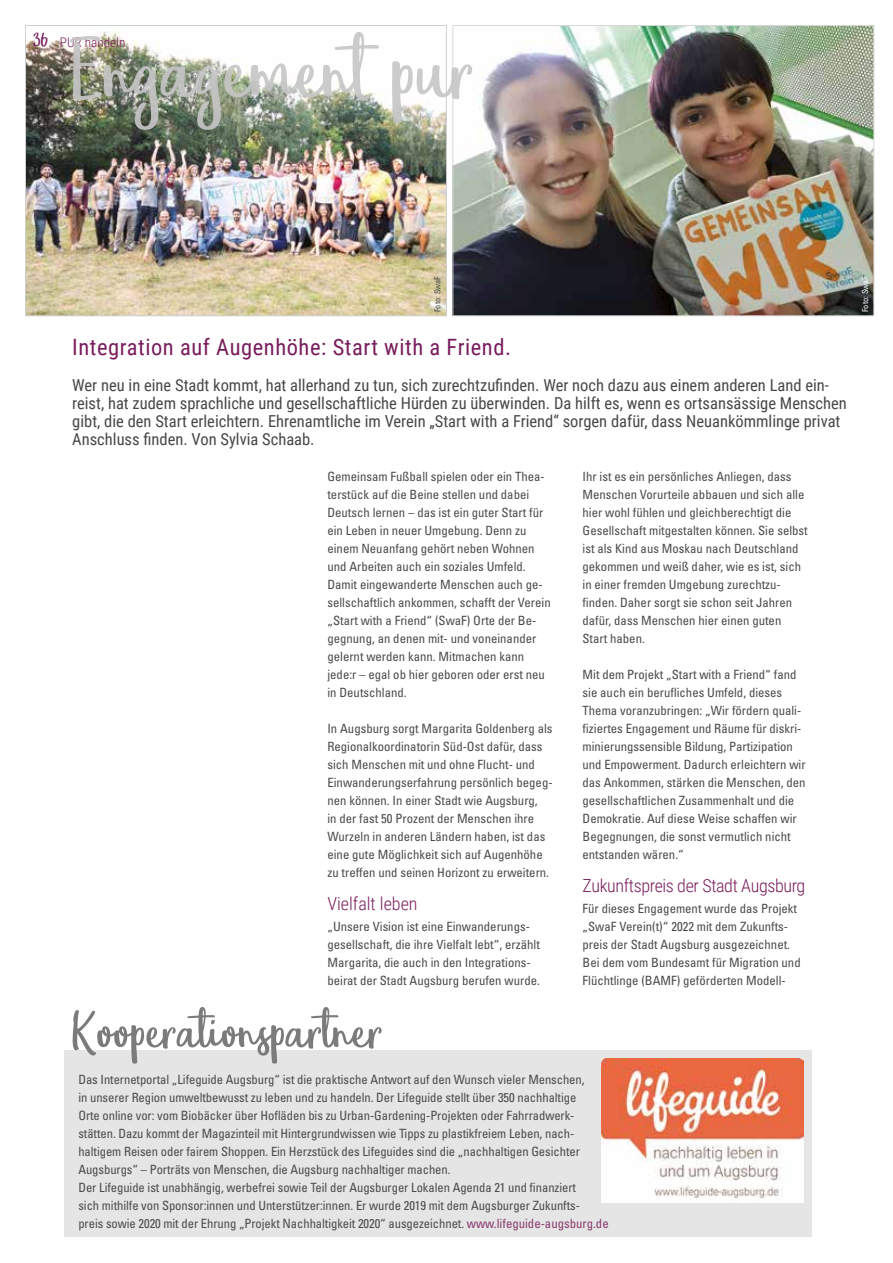
<style>
.page{position:relative;width:893px;height:1263px;background:#fff}
.page>*{position:absolute;margin:0;border:0;box-sizing:border-box;transform-origin:0 0}
.t1{font:96.75px "Eufoniem One";color:#c6c6c6}
.t2{font:60px "Eufoniem One";color:#7c7b7b}
.t3{font:22.5px "Roboto Condensed";letter-spacing:.025em;color:#781c5c}
.t4{font:21px "Eufoniem One";color:#781c5c}
.t5{font:300 18px "Roboto Condensed";letter-spacing:-.02em;color:#781c5c}
.t6{font:300 18px "Roboto Condensed";color:#781c5c}
.t7{font:16.5px/18px "Roboto Condensed";color:#474746}
.t8{font:300 13.2px "Roboto Condensed";color:#781c5c}
.t9{font:condensed 12.75px/18px "Univers LT Std";color:#4a4a49}
.t10{font:condensed 8.25px "Univers LT Std";color:#4d4d4c}
.t11{font:condensed 8.25px "Univers LT Std";color:#fff}
.s1{color:#88396d}
</style>
<div class="page">
<img style="left:455px;top:27px;width:417px;height:287px">
<div style="left:453px;top:25px;width:421px;height:291px;border:1px solid #d8d8d7"></div>
<img style="left:27px;top:31px;width:417px;height:283px">
<div style="left:25px;top:25px;width:421px;height:291px;border:1px solid #d0d0d0"></div>
<div style="left:64px;top:1050px;width:748px;height:186px;background:#e5e5e5"></div>
<img style="left:601px;top:1059px;width:203px;height:144px">
<h3 class="t4" style="left:33px;top:29px;width:16px">36</h3>
<h1 class="t1" style="left:68px;top:19px;width:407px">Engagement pur</h1>
<p class="t8" style="left:60px;top:33px;width:67px">PUR handeln</p>
<p class="t10" style="left:432px;top:312px;width:38px;rotate:-90deg">Foto: SwaF</p>
<p class="t11" style="left:860px;top:312px;width:38px;rotate:-90deg">Foto: SwaF</p>
<h3 class="t3" style="left:72px;top:331px;width:440px">Integration auf Augenhöhe: Start with a Friend.</h3>
<p class="t7" style="left:72px;top:376px;width:776px">Wer neu in eine Stadt kommt, hat allerhand zu tun, sich zurechtzufinden. Wer noch dazu aus einem anderen Land ein&shy;reist, hat zudem sprachliche und gesellschaftliche Hürden zu überwinden. Da hilft es, wenn es ortsansässige Menschen gibt, die den Start erleichtern. Ehrenamtliche im Verein „Start with a Friend“ sorgen dafür, dass Neuankömmlinge privat Anschluss finden. Von Sylvia Schaab.</p>
<p class="t9" style="left:327px;top:467px;width:225px">Gemeinsam Fußball spielen oder ein Thea&shy;terstück auf die Beine stellen und dabei Deutsch lernen – das ist ein guter Start für ein Leben in neuer Umgebung. Denn zu einem Neuanfang gehört neben Wohnen und Arbeiten auch ein soziales Umfeld.<br>Damit eingewanderte Menschen auch ge&shy;sellschaftlich ankommen, schafft der Verein „Start with a Friend“ (SwaF) Orte der Be&shy;gegnung, an denen mit- und voneinander gelernt werden kann. Mitmachen kann jede:r – egal ob hier geboren oder erst neu in Deutschland.</p>
<p class="t9" style="left:327px;top:719px;width:227px">In Augsburg sorgt Margarita Goldenberg als Regionalkoordinatorin Süd-Ost dafür, dass sich Menschen mit und ohne Flucht- und Einwanderungserfahrung persönlich begeg&shy;nen können. In einer Stadt wie Augsburg,<br>in der fast 50 Prozent der Menschen ihre Wurzeln in anderen Ländern haben, ist das eine gute Möglichkeit sich auf Augenhöhe zu treffen und seinen Horizont zu erweitern.</p>
<h3 class="t6" style="left:327px;top:891px;width:92px">Vielfalt leben</h3>
<p class="t9" style="left:327px;top:917px;width:214px">„Unsere Vision ist eine Einwanderungs&shy;gesellschaft, die ihre Vielfalt lebt“, erzählt Margarita, die auch in den Integrations&shy;beirat der Stadt Augsburg berufen wurde.</p>
<p class="t9" style="left:583px;top:467px;width:227px">Ihr ist es ein persönliches Anliegen, dass Menschen Vorurteile abbauen und sich alle hier wohl fühlen und gleichberechtigt die Gesellschaft mitgestalten können. Sie selbst ist als Kind aus Moskau nach Deutschland gekommen und weiß daher, wie es ist, sich in einer fremden Umgebung zurechtzu&shy;finden. Daher sorgt sie schon seit Jahren dafür, dass Menschen hier einen guten Start haben.</p>
<p class="t9" style="left:583px;top:665px;width:225px">Mit dem Projekt „Start with a Friend“ fand sie auch ein berufliches Umfeld, dieses Thema voranzubringen: „Wir fördern quali&shy;fiziertes Engagement und Räume für diskri&shy;minierungssensible Bildung, Partizipation und Empowerment. Dadurch erleichtern wir das Ankommen, stärken die Menschen, den gesellschaftlichen Zusammenhalt und die Demokratie. Auf diese Weise schaffen wir Begegnungen, die sonst vermutlich nicht entstanden wären.“</p>
<h3 class="t5" style="left:583px;top:873px;width:224px">Zukunftspreis der Stadt Augsburg</h3>
<p class="t9" style="left:583px;top:899px;width:220px">Für dieses Engagement wurde das Projekt „SwaF Verein(t)“ 2022 mit dem Zukunfts&shy;preis der Stadt Augsburg ausgezeichnet.<br>Bei dem vom Bundesamt für Migration und Flüchtlinge (BAMF) geförderten Modell-</p>
<h2 class="t2" style="left:72px;top:999px;width:312px">Kooperationspartner</h2>
<p class="t9" style="left:78px;top:1070px;width:532px">Das Internetportal „Lifeguide Augsburg“ ist die praktische Antwort auf den Wunsch vieler Menschen,<br>in unserer Region umweltbewusst zu leben und zu handeln. Der Lifeguide stellt über 350 nachhaltige<br>Orte online vor: vom Biobäcker über Hofläden bis zu Urban-Gardening-Projekten oder Fahrradwerk&shy;stätten. Dazu kommt der Magazinteil mit Hintergrundwissen wie Tipps zu plastikfreiem Leben, nach&shy;haltigem Reisen oder fairem Shoppen. Ein Herzstück des Lifeguides sind die „nachhaltigen Gesichter Augsburgs“ – Porträts von Menschen, die Augsburg nachhaltiger machen.<br>Der Lifeguide ist unabhängig, werbefrei sowie Teil der Augsburger Lokalen Agenda 21 und finanziert<br>sich mithilfe von Sponsor:innen und Unterstützer:innen. Er wurde 2019 mit dem Augsburger Zukunfts-<br>preis sowie 2020 mit der Ehrung „Projekt Nachhaltigkeit 2020“ ausgezeichnet. <span class="s1">www.lifeguide-augsburg.de</span></p>
</div>
